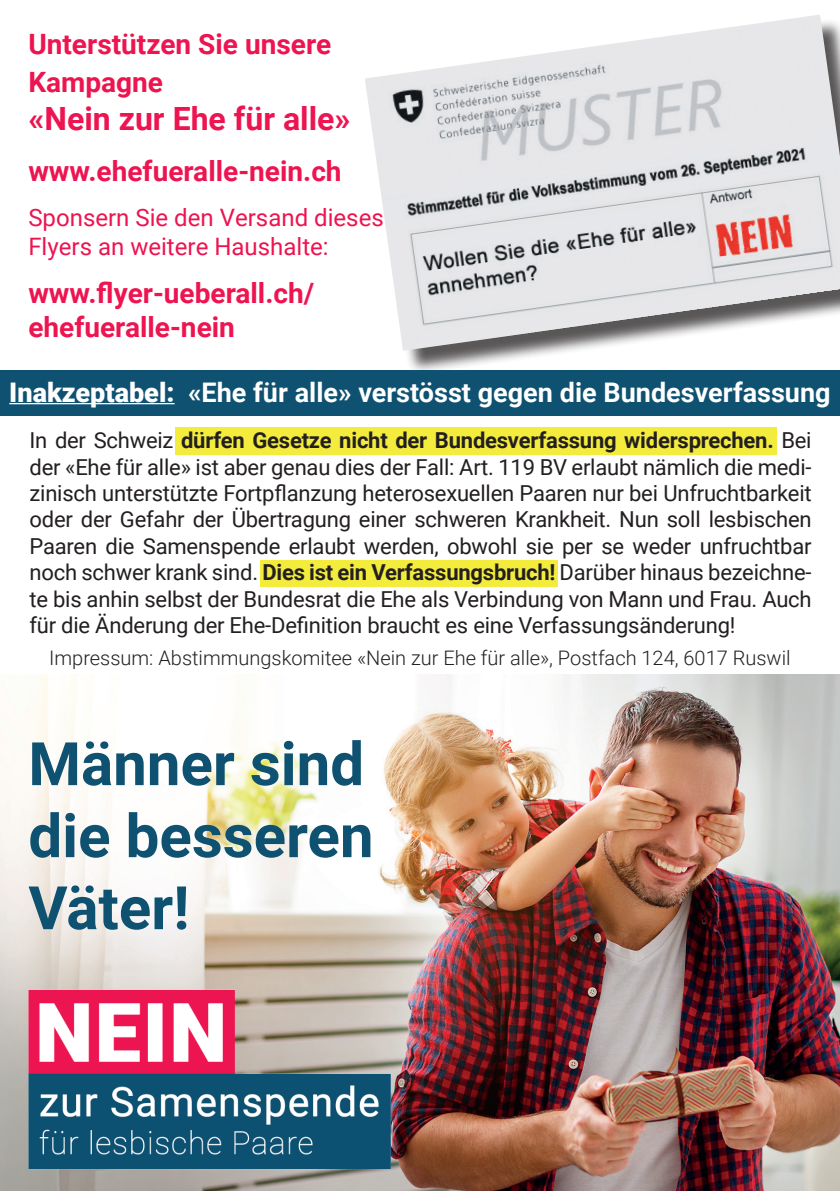
<style>
.page{position:relative;width:840px;height:1191px;background:#fff}
.page>*{position:absolute;margin:0;border:0;box-sizing:border-box;transform-origin:0 0}
.t1{font:700 60px/72px "Roboto";color:#0e5171}
.t2{font:700 32px "Roboto";color:#ed1450}
.t3{font:700 28px/38.4px "Roboto";color:#ed1450}
.t4{font:700 27px "Roboto";color:#fff}
.t5{font:24px/28.8px "Roboto";color:#ed1450}
.t6{font:22px/26.4px "Roboto";letter-spacing:-.01em;color:#231f20;text-align:justify}
.t7{font:300 20px "Roboto";color:#231f20}
.s1{font-weight:900}
.s2{font-weight:700}
</style>
<div class="page">
<div style="left:260px;top:560px;width:297px;height:26px;background:#f3ec3c"></div>
<div style="left:176px;top:427px;width:600px;height:28px;background:#f3ec3c"></div>
<img style="left:0;top:675px;width:839px;height:516px">
<img style="left:28px;top:692px;width:382px;height:499px">
<div style="left:368px;top:18px;width:471px;height:357px;background:#231f20;opacity:.75"></div>
<img style="left:365px;top:15px;width:474px;height:336px">
<div style="left:0;top:370px;width:839px;height:45px;background:#0e5171"></div>
<hr style="left:9px;top:403px;width:165px;height:1px;background:#fff">
<p class="t3" style="left:28px;top:23px;width:304px">Unterstützen Sie unsere<br>Kampagne</p>
<h2 class="t2" style="left:28px;top:97px;width:323px">«Nein zur Ehe für alle»</h2>
<p class="t3" style="left:28px;top:151px;width:314px">www.ehefueralle-nein.ch</p>
<p class="t5" style="left:28px;top:203px;width:357px">Sponsern Sie den Versand dieses<br>Flyers an weitere Haushalte:</p>
<p class="t3" style="left:28px;top:275px;width:287px;line-height:33.6px">www.flyer-ueberall.ch/ ehefueralle-nein</p>
<p class="t4" style="left:9px;top:373px;width:822px"><span class="s1">Inakzeptabel:</span> «Ehe für alle» verstösst gegen die Bundesverfassung</p>
<p class="t6" style="left:29px;top:426px;width:783px">In der Schweiz <span class="s2">dürfen Gesetze nicht der Bundesverfassung widersprechen.</span> Bei der «Ehe für alle» ist aber genau dies der Fall: Art. 119 BV erlaubt nämlich die medi&shy;zinisch unterstützte Fortpflanzung heterosexuellen Paaren nur bei Unfruchtbarkeit oder der Gefahr der Übertragung einer schweren Krankheit. Nun soll lesbischen Paaren die Samenspende erlaubt werden, obwohl sie per se weder unfruchtbar noch schwer krank sind. <span class="s2">Dies ist ein Verfassungsbruch!</span> Darüber hinaus bezeichne&shy;te bis anhin selbst der Bundesrat die Ehe als Verbindung von Mann und Frau. Auch für die Änderung der Ehe-Definition braucht es eine Verfassungsänderung!</p>
<p class="t7" style="left:49px;top:644px;width:742px">Impressum: Abstimmungskomitee «Nein zur Ehe für alle», Postfach 124, 6017 Ruswil</p>
<h1 class="t1" style="left:28px;top:725px;width:346px">Männer sind die besseren<br>Väter!</h1>
</div>
